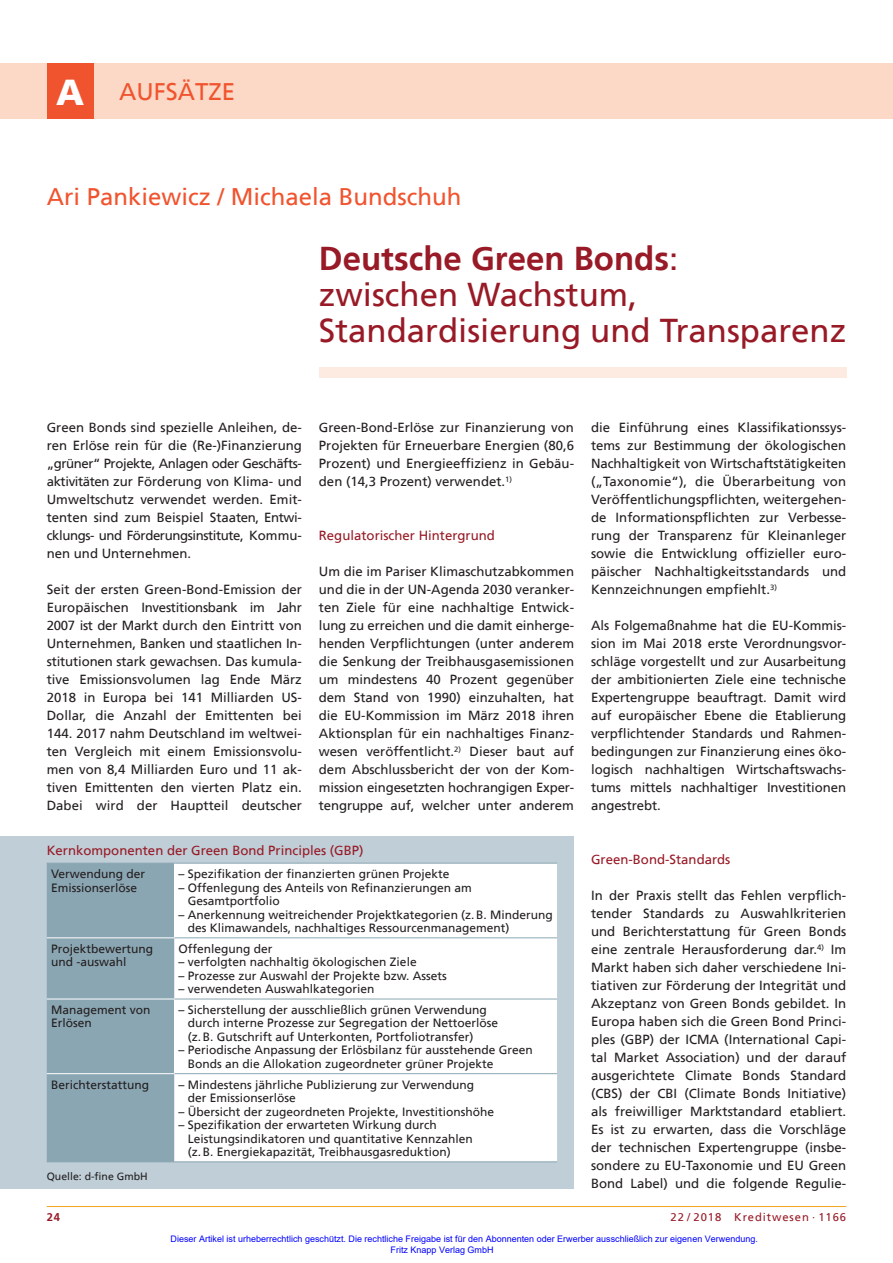
<style>
.page{position:relative;width:893px;height:1263px;background:#fff}
.page>*{position:absolute;margin:0;border:0;box-sizing:border-box;transform-origin:0 0}
.t1{font:33px/36px "Frutiger";color:#981a26}
.t2{font:24px "Frutiger";color:#f0542e}
.t3{font:13.2px/18px "Frutiger";color:#231f20;text-align:justify}
.t4{font:13.2px "Frutiger";color:#981a26}
.t5{font:12px/13.5px "Frutiger";color:#231f20}
.t6{font:11.25px "Frutiger";letter-spacing:.08em;color:#981a26}
.t7{font:700 11.25px "Frutiger";color:#981a26}
.t8{font:10.5px "Frutiger";color:#231f20}
.t9{font:9px/10.8px "Arial";color:#00f}
.s1{font-weight:900;font-size:36px;color:#fff}
.s2{font-weight:700}
</style>
<div class="page">
<div style="left:319px;top:368px;width:527px;height:10px;background:#fdebe1"></div>
<hr style="left:47px;top:1206px;width:799px;height:1px;background:#f1a31e">
<div style="left:0;top:64px;width:893px;height:55px;background:#fcd9c7"></div>
<div style="left:47px;top:64px;width:47px;height:55px;background:#f0542e"></div>
<div style="left:0;top:836px;width:574px;height:352px;background:#bfced7"></div>
<div style="left:47px;top:864px;width:127px;height:297px;background:#8ba6b3"></div>
<div style="left:174px;top:863px;width:383px;height:75px;background:#fff"></div>
<div style="left:174px;top:938px;width:383px;height:223px;background:#fff"></div>
<div style="left:174px;top:999px;width:383px;height:75px;background:#fff"></div>
<hr style="left:174px;top:937px;width:383px;height:1px;background:#8ba6b3">
<hr style="left:174px;top:998px;width:383px;height:1px;background:#8ba6b3">
<hr style="left:174px;top:1073px;width:383px;height:1px;background:#8ba6b3">
<hr style="left:47px;top:863px;width:127px;height:1px;background:#8ba6b3">
<hr style="left:174px;top:863px;width:383px;height:1px;background:#8ba6b3">
<hr style="left:47px;top:1161px;width:127px;height:1px;background:#8ba6b3">
<hr style="left:174px;top:1161px;width:383px;height:1px;background:#8ba6b3">
<hr style="left:47px;top:937px;width:127px;height:1px;background:#fff">
<hr style="left:47px;top:998px;width:127px;height:1px;background:#fff">
<hr style="left:47px;top:1073px;width:127px;height:1px;background:#fff">
<h2 class="t2" style="left:56px;top:81px;width:180px"><span class="s1">A</span> AUFSÄTZE</h2>
<h2 class="t2" style="left:47px;top:186px;width:416px">Ari Pankiewicz / Michaela Bundschuh</h2>
<h1 class="t1" style="left:319px;top:242px;width:529px"><span class="s2">Deutsche Green Bonds</span>:<br>zwischen Wachstum,<br>Standardisierung und Transparenz</h1>
<p class="t3" style="left:47px;top:419px;width:257px">Green Bonds sind spezielle Anleihen, de&shy;ren Erlöse rein für die (Re-)Finanzierung „grüner“ Projekte, Anlagen oder Geschäfts&shy;aktivitäten zur Förderung von Klima- und Umweltschutz verwendet werden. Emit&shy;tenten sind zum Beispiel Staaten, Entwi&shy;cklungs- und Förderungsinstitute, Kommu&shy;nen und Unternehmen.</p>
<p class="t3" style="left:47px;top:581px;width:257px">Seit der ersten Green-Bond-Emission der Europäischen Investitionsbank im Jahr 2007 ist der Markt durch den Eintritt von Unternehmen, Banken und staatlichen In&shy;stitutionen stark gewachsen. Das kumula&shy;tive Emissionsvolumen lag Ende März 2018 in Europa bei 141 Milliarden US-Dollar, die Anzahl der Emittenten bei 144. 2017 nahm Deutschland im weltwei&shy;ten Vergleich mit einem Emissionsvolu&shy;men von 8,4 Milliarden Euro und 11 ak&shy;tiven Emittenten den vierten Platz ein.<br>Dabei wird der Hauptteil deutscher</p>
<p class="t3" style="left:319px;top:419px;width:257px">Green-Bond-Erlöse zur Finanzierung von Projekten für Erneuerbare Energien (80,6<br>Prozent) und Energieeffizienz in Gebäu&shy;den (14,3 Prozent) verwendet.<sup>1)</sup></p>
<p class="t4" style="left:319px;top:529px;width:178px">Regulatorischer Hintergrund</p>
<p class="t3" style="left:319px;top:563px;width:257px">Um die im Pariser Klimaschutzabkommen und die in der UN-Agenda 2030 veranker&shy;ten Ziele für eine nachhaltige Entwick&shy;lung zu erreichen und die damit einherge&shy;henden Verpflichtungen (unter anderem die Senkung der Treibhausgasemissionen um mindestens 40 Prozent gegenüber dem Stand von 1990) einzuhalten, hat die EU-Kommission im März 2018 ihren Aktionsplan für ein nachhaltiges Finanz&shy;wesen veröffentlicht.<sup>2)</sup> Dieser baut auf dem Abschlussbericht der von der Kom&shy;mission eingesetzten hochrangigen Exper&shy;tengruppe auf, welcher unter anderem</p>
<p class="t3" style="left:591px;top:419px;width:257px">die Einführung eines Klassifikationssys&shy;tems zur Bestimmung der ökologischen Nachhaltigkeit von Wirtschaftstätigkeiten („Taxonomie“), die Überarbeitung von Veröffentlichungspflichten, weitergehen&shy;de Informationspflichten zur Verbesse&shy;rung der Transparenz für Kleinanleger sowie die Entwicklung offizieller euro&shy;päischer Nachhaltigkeitsstandards und Kennzeichnungen empfiehlt.<sup>3)</sup></p>
<p class="t3" style="left:591px;top:617px;width:257px">Als Folgemaßnahme hat die EU-Kommis&shy;sion im Mai 2018 erste Verordnungsvor&shy;schläge vorgestellt und zur Ausarbeitung der ambitionierten Ziele eine technische Expertengruppe beauftragt. Damit wird auf europäischer Ebene die Etablierung verpflichtender Standards und Rahmen&shy;bedingungen zur Finanzierung eines öko&shy;logisch nachhaltigen Wirtschaftswachs&shy;tums mittels nachhaltiger Investitionen angestrebt.</p>
<p class="t4" style="left:47px;top:844px;width:318px">Kernkomponenten der Green Bond Principles (GBP)</p>
<p class="t5" style="left:51px;top:868px;width:96px">Verwendung der<br>Emissionserlöse</p>
<p class="t5" style="left:179px;top:868px;width:272px">– Spezifikation der finanzierten grünen Projekte</p>
<p class="t5" style="left:188px;top:881px;width:285px;text-indent:-9px">– Offenlegung des Anteils von Refinanzierungen am<br>Gesamtportfolio</p>
<p class="t5" style="left:188px;top:908px;width:366px;text-indent:-9px">– Anerkennung weitreichender Projektkategorien (z.B. Minderung des Klimawandels, nachhaltiges Ressourcenmanagement)</p>
<p class="t5" style="left:51px;top:942px;width:104px">Projektbewertung und -auswahl</p>
<p class="t5" style="left:179px;top:942px;width:95px">Offenlegung der</p>
<p class="t5" style="left:179px;top:956px;width:240px">– verfolgten nachhaltig ökologischen Ziele</p>
<p class="t5" style="left:179px;top:969px;width:270px">– Prozesse zur Auswahl der Projekte bzw. Assets</p>
<p class="t5" style="left:179px;top:983px;width:198px">– verwendeten Auswahlkategorien</p>
<p class="t5" style="left:51px;top:1003px;width:101px">Management von<br>Erlösen</p>
<p class="t5" style="left:188px;top:1003px;width:312px;text-indent:-9px">– Sicherstellung der ausschließlich grünen Verwendung durch interne Prozesse zur Segregation der Nettoerlöse (z.B. Gutschrift auf Unterkonten, Portfoliotransfer)</p>
<p class="t5" style="left:188px;top:1044px;width:346px;text-indent:-9px">– Periodische Anpassung der Erlösbilanz für ausstehende Green<br>Bonds an die Allokation zugeordneter grüner Projekte</p>
<p class="t5" style="left:51px;top:1078px;width:100px">Berichterstattung</p>
<p class="t5" style="left:188px;top:1078px;width:288px;text-indent:-9px">– Mindestens jährliche Publizierung zur Verwendung der Emissionserlöse</p>
<p class="t5" style="left:179px;top:1105px;width:317px">– Übersicht der zugeordneten Projekte, Investitionshöhe</p>
<p class="t5" style="left:188px;top:1119px;width:286px;text-indent:-9px">– Spezifikation der erwarteten Wirkung durch<br>Leistungsindikatoren und quantitative Kennzahlen (z.B. Energiekapazität, Treibhausgasreduktion)</p>
<p class="t8" style="left:47px;top:1171px;width:102px">Quelle: d-fine GmbH</p>
<p class="t4" style="left:591px;top:853px;width:141px">Green-Bond-Standards</p>
<p class="t3" style="left:591px;top:887px;width:257px">In der Praxis stellt das Fehlen verpflich&shy;tender Standards zu Auswahlkriterien und Berichterstattung für Green Bonds eine zentrale Herausforderung dar.<sup>4)</sup> Im Markt haben sich daher verschiedene Ini&shy;tiativen zur Förderung der Integrität und Akzeptanz von Green Bonds gebildet. In Europa haben sich die Green Bond Princi&shy;ples (GBP) der ICMA (International Capi&shy;tal Market Association) und der darauf ausgerichtete Climate Bonds Standard (CBS) der CBI (Climate Bonds Initiative) als freiwilliger Marktstandard etabliert.<br>Es ist zu erwarten, dass die Vorschläge der technischen Expertengruppe (insbe&shy;sondere zu EU-Taxonomie und EU Green Bond Label) und die folgende Regulie-</p>
<p class="t7" style="left:47px;top:1211px;width:15px">24</p>
<p class="t6" style="left:671px;top:1211px;width:177px">22 / 2018 Kreditwesen · 1166</p>
<p class="t9" style="left:391px;top:1233px;width:369px;text-indent:-220px">Dieser Artikel ist urheberrechtlich geschützt. Die rechtliche Freigabe ist für den Abonnenten oder Erwerber ausschließlich zur eigenen Verwendung.<br>Fritz Knapp Verlag GmbH</p>
</div>
